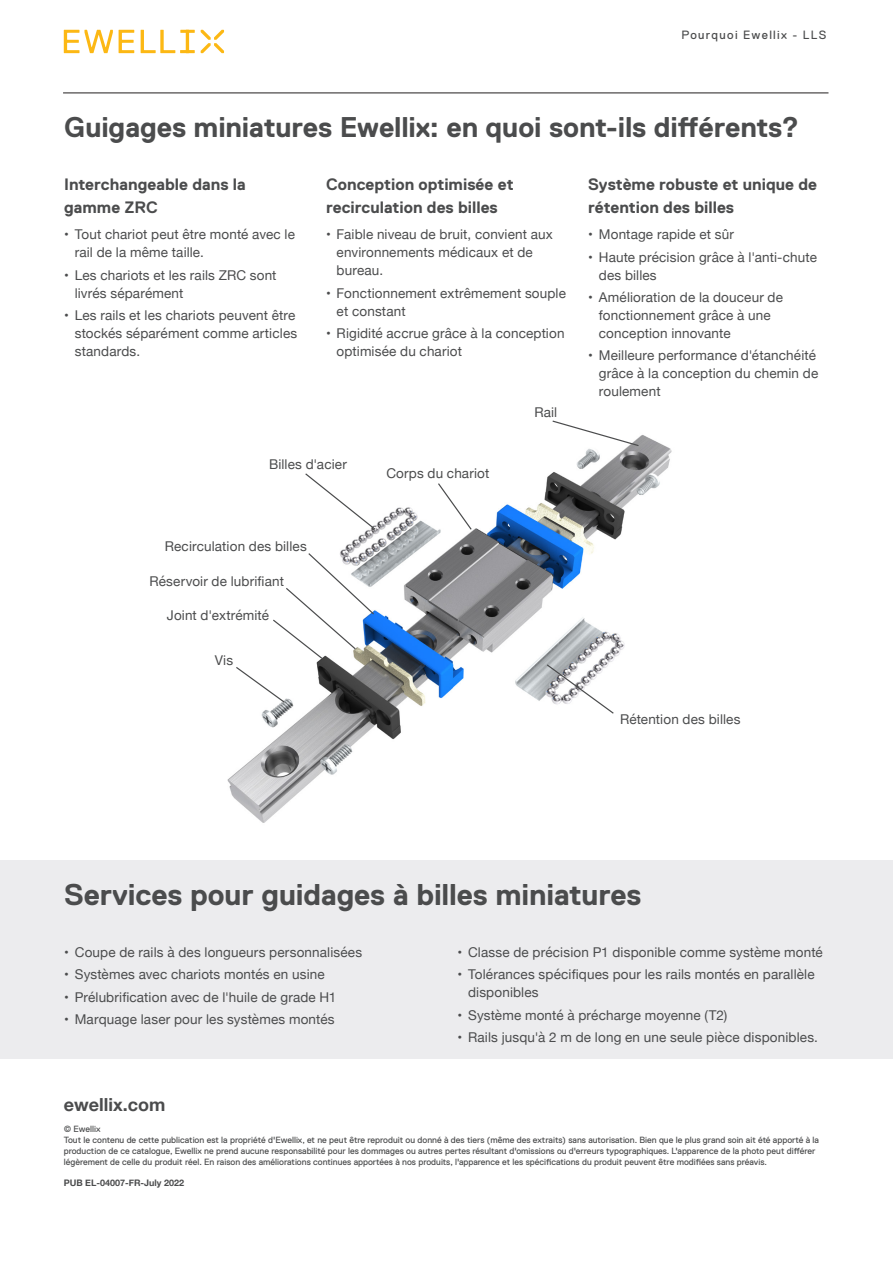
<style>
.page{position:relative;width:893px;height:1263px;background:#fff}
.page>*{position:absolute;margin:0;border:0;box-sizing:border-box;transform-origin:0 0}
.X-Bodytext_Heading_2{font:700 30px "Replica Std";letter-spacing:-.005em;color:#4b4c4d}
.X-Bodytext_Heading_2-2{font:700 28.5px "Replica Std";letter-spacing:-.005em;color:#4b4c4d}
.X-Cover_Ewellix_com{font:700 18px "Helvetica Neue";color:#4b4c4d}
.X-Bodytext_Heading_4{font:700 16.5px/22.5px "Replica Std";color:#4b4c4d}
.X-Bodytext_9pt{font:13.5px/18px "Helvetica Neue";letter-spacing:.01em;color:#4b4c4d}
.X-Heading_Informatio{font:12px "Replica Std";letter-spacing:.11em;color:#4b4c4d}
.X-Cover_Disclaimer_6{font:9px/10.8px "Replica Std";color:#4b4c4d}
.X-Cover_Disclaimer_6-2{font:700 9px "Helvetica Neue";color:#4b4c4d}
</style>
<div class="page">
<hr style="left:63px;top:93px;width:765px;height:1px;background:#231f20">
<svg style="left:64px;top:30px;width:131px;height:23px"></svg>
<svg style="left:201px;top:30px;width:23px;height:23px"></svg>
<img style="left:227px;top:435px;width:445px;height:388px">
<svg style="left:545px;top:663px;width:70px;height:52px"></svg>
<svg style="left:235px;top:666px;width:51px;height:38px"></svg>
<svg style="left:272px;top:552px;width:103px;height:108px"></svg>
<svg style="left:304px;top:472px;width:73px;height:59px"></svg>
<svg style="left:437px;top:482px;width:36px;height:49px"></svg>
<svg style="left:551px;top:420px;width:89px;height:27px"></svg>
<div style="left:386px;top:462px;width:117px;height:20px;background:#fff"></div>
<div style="left:269px;top:456px;width:79px;height:15px;background:#fff"></div>
<div style="left:0;top:860px;width:893px;height:199px;background:#ececee"></div>
<p class="X-Heading_Informatio" style="left:681px;top:28px;width:146px">Pourquoi Ewellix - LLS</p>
<p class="X-Bodytext_Heading_2-2" style="left:64px;top:111px;width:737px">Guigages miniatures Ewellix: en quoi sont-ils différents?</p>
<p class="X-Bodytext_Heading_4" style="left:64px;top:174px;width:183px">Interchangeable dans la gamme ZRC</p>
<p class="X-Bodytext_9pt" style="left:75px;top:226px;width:222px;text-indent:-11px">• Tout chariot peut être monté avec le rail de la même taille.</p>
<p class="X-Bodytext_9pt" style="left:75px;top:267px;width:203px;text-indent:-11px">• Les chariots et les rails ZRC sont livrés séparément</p>
<p class="X-Bodytext_9pt" style="left:75px;top:307px;width:224px;text-indent:-11px">• Les rails et les chariots peuvent être stockés séparément comme articles standards.</p>
<p class="X-Bodytext_Heading_4" style="left:326px;top:174px;width:189px">Conception optimisée et recirculation des billes</p>
<p class="X-Bodytext_9pt" style="left:337px;top:226px;width:218px;text-indent:-11px">• Faible niveau de bruit, convient aux environnements médicaux et de bureau.</p>
<p class="X-Bodytext_9pt" style="left:337px;top:285px;width:231px;text-indent:-11px">• Fonctionnement extrêmement souple et constant</p>
<p class="X-Bodytext_9pt" style="left:337px;top:325px;width:229px;text-indent:-11px">• Rigidité accrue grâce à la conception optimisée du chariot</p>
<p class="X-Bodytext_Heading_4" style="left:588px;top:174px;width:230px">Système robuste et unique de rétention des billes</p>
<p class="X-Bodytext_9pt" style="left:588px;top:226px;width:147px">• Montage rapide et sûr</p>
<p class="X-Bodytext_9pt" style="left:599px;top:249px;width:220px;text-indent:-11px">• Haute précision grâce à l'anti-chute des billes</p>
<p class="X-Bodytext_9pt" style="left:599px;top:289px;width:186px;text-indent:-11px">• Amélioration de la douceur de fonctionnement grâce à une conception innovante</p>
<p class="X-Bodytext_9pt" style="left:599px;top:347px;width:221px;text-indent:-11px">• Meilleure performance d'étanchéité grâce à la conception du chemin de roulement</p>
<p class="X-Bodytext_9pt" style="left:269px;top:456px;width:79px">Billes d'acier</p>
<p class="X-Bodytext_9pt" style="left:165px;top:538px;width:144px">Recirculation des billes</p>
<p class="X-Bodytext_9pt" style="left:149px;top:573px;width:136px">Réservoir de lubrifiant</p>
<p class="X-Bodytext_9pt" style="left:167px;top:607px;width:104px">Joint d'extrémité</p>
<p class="X-Bodytext_9pt" style="left:215px;top:652px;width:20px">Vis</p>
<p class="X-Bodytext_9pt" style="left:386px;top:464px;width:104px">Corps du chariot</p>
<p class="X-Bodytext_9pt" style="left:534px;top:403px;width:24px">Rail</p>
<p class="X-Bodytext_9pt" style="left:620px;top:711px;width:122px">Rétention des billes</p>
<p class="X-Bodytext_Heading_2" style="left:64px;top:877px;width:579px">Services pour guidages à billes miniatures</p>
<p class="X-Bodytext_9pt" style="left:64px;top:944px;width:300px">• Coupe de rails à des longueurs personnalisées</p>
<p class="X-Bodytext_9pt" style="left:64px;top:966px;width:262px">• Systèmes avec chariots montés en usine</p>
<p class="X-Bodytext_9pt" style="left:64px;top:988px;width:274px">• Prélubrification avec de l'huile de grade H1</p>
<p class="X-Bodytext_9pt" style="left:64px;top:1011px;width:272px">• Marquage laser pour les systèmes montés</p>
<p class="X-Bodytext_9pt" style="left:457px;top:944px;width:367px">• Classe de précision P1 disponible comme système monté</p>
<p class="X-Bodytext_9pt" style="left:468px;top:966px;width:348px;text-indent:-11px">• Tolérances spécifiques pour les rails montés en parallèle disponibles</p>
<p class="X-Bodytext_9pt" style="left:457px;top:1006px;width:271px">• Système monté à précharge moyenne (T2)</p>
<p class="X-Bodytext_9pt" style="left:457px;top:1029px;width:362px">• Rails jusqu'à 2 m de long en une seule pièce disponibles.</p>
<p class="X-Cover_Ewellix_com" style="left:64px;top:1090px;width:103px">ewellix.com</p>
<p class="X-Cover_Disclaimer_6" style="left:64px;top:1124px;width:38px">© Ewellix</p>
<p class="X-Cover_Disclaimer_6" style="left:64px;top:1135px;width:757px">Tout le contenu de cette publication est la propriété d'Ewellix, et ne peut être reproduit ou donné à des tiers (même des extraits) sans autorisation. Bien que le plus grand soin ait été apporté à la production de ce catalogue, Ewellix ne prend aucune responsabilité pour les dommages ou autres pertes résultant d'omissions ou d'erreurs typographiques. L'apparence de la photo peut différer légèrement de celle du produit réel. En raison des améliorations continues apportées à nos produits, l'apparence et les spécifications du produit peuvent être modifiées sans préavis.</p>
<p class="X-Cover_Disclaimer_6-2" style="left:64px;top:1176px;width:122px">PUB EL-04007-FR-July 2022</p>
</div>
